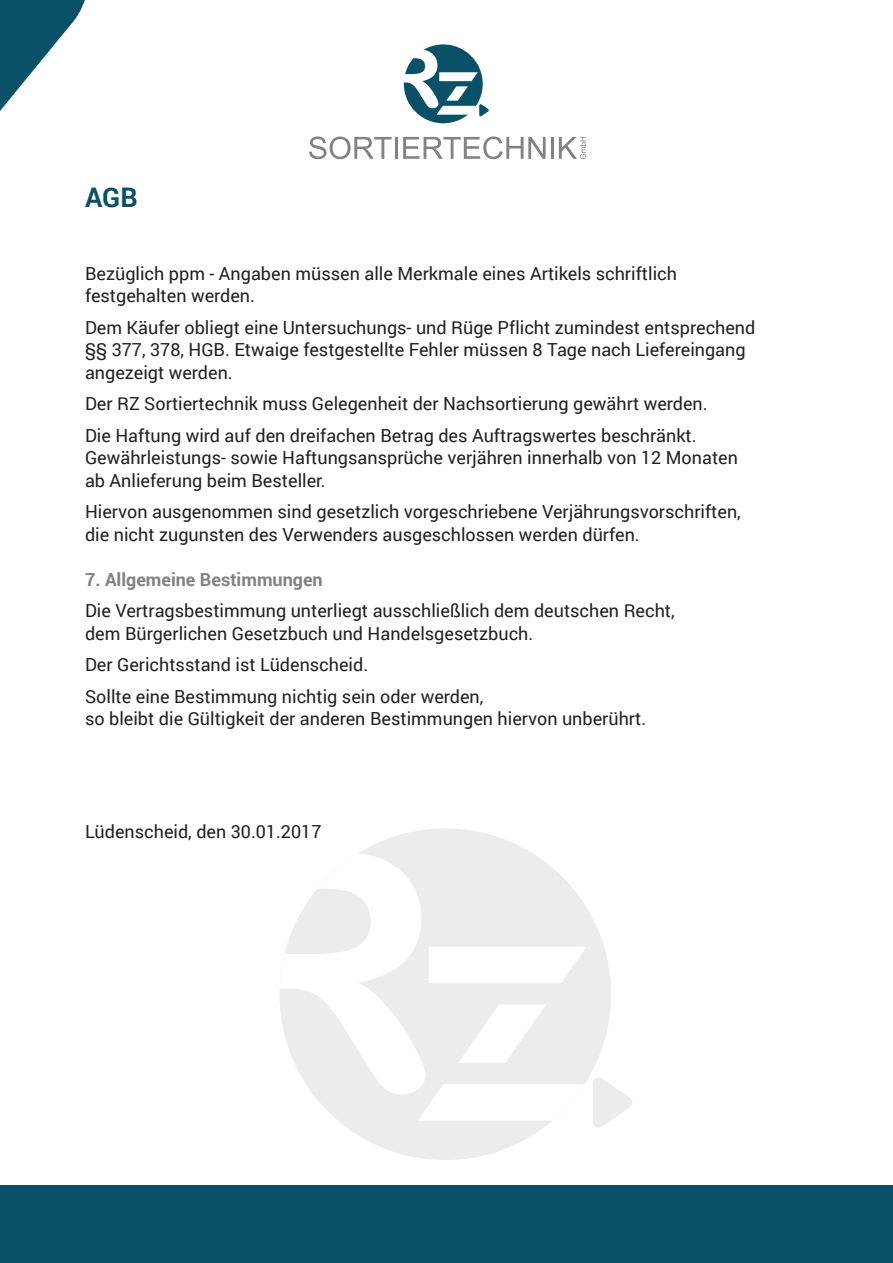
<style>
.page{position:relative;width:893px;height:1263px;background:#fff}
.page>*{position:absolute;margin:0;border:0;box-sizing:border-box;transform-origin:0 0}
.t1{font:700 27px "Roboto";color:#095169}
.t2{font:18px/22.5px "Roboto";color:#231f20}
.t3{font:700 18px "Roboto";color:#808285}
</style>
<div class="page">
<div style="left:0;top:1185px;width:893px;height:78px;background:#095169"></div>
<svg style="left:403px;top:43px;width:81px;height:81px"></svg>
<div style="left:402px;top:43px;width:83px;height:82px;border:2px solid #fff;border-radius:50%"></div>
<svg style="left:309px;top:137px;width:83px;height:22px"></svg>
<hr style="left:395px;top:137px;width:3px;height:22px;background:#808285">
<svg style="left:403px;top:137px;width:143px;height:22px"></svg>
<hr style="left:551px;top:137px;width:3px;height:22px;background:#808285">
<svg style="left:559px;top:137px;width:27px;height:22px"></svg>
<svg style="left:403px;top:50px;width:86px;height:67px"></svg>
<svg style="left:0;top:0;width:85px;height:111px"></svg>
<div style="left:279px;top:828px;width:332px;height:332px;background:#ececee;border-radius:50%"></div>
<svg style="left:593px;top:1077px;width:39px;height:51px"></svg>
<svg style="left:280px;top:853px;width:306px;height:268px"></svg>
<h1 class="t1" style="left:85px;top:178px;width:54px">AGB</h1>
<p class="t2" style="left:85px;top:261px;width:593px">Bezüglich ppm - Angaben müssen alle Merkmale eines Artikels schriftlich festgehalten werden.</p>
<p class="t2" style="left:85px;top:315px;width:672px">Dem Käufer obliegt eine Untersuchungs- und Rüge Pflicht zumindest entsprechend §§ 377, 378, HGB. Etwaige festgestellte Fehler müssen 8 Tage nach Liefereingang angezeigt werden.</p>
<p class="t2" style="left:85px;top:387px;width:624px;line-height:31.5px">Der RZ Sortiertechnik muss Gelegenheit der Nachsortierung gewährt werden.<br>Die Haftung wird auf den dreifachen Betrag des Auftragswertes beschränkt.</p>
<p class="t2" style="left:85px;top:446px;width:654px">Gewährleistungs- sowie Haftungsansprüche verjähren innerhalb von 12 Monaten ab Anlieferung beim Besteller.</p>
<p class="t2" style="left:85px;top:500px;width:657px">Hiervon ausgenommen sind gesetzlich vorgeschriebene Verjährungsvorschriften, die nicht zugunsten des Verwenders ausgeschlossen werden dürfen.</p>
<p class="t3" style="left:85px;top:566px;width:239px">7. Allgemeine Bestimmungen</p>
<p class="t2" style="left:85px;top:599px;width:591px">Die Vertragsbestimmung unterliegt ausschließlich dem deutschen Recht, dem Bürgerlichen Gesetzbuch und Handelsgesetzbuch.</p>
<p class="t2" style="left:85px;top:648px;width:400px;line-height:31.5px">Der Gerichtsstand ist Lüdenscheid.<br>Sollte eine Bestimmung nichtig sein oder werden,</p>
<p class="t2" style="left:85px;top:707px;width:563px">so bleibt die Gültigkeit der anderen Bestimmungen hiervon unberührt.</p>
<p class="t2" style="left:85px;top:819px;width:238px">Lüdenscheid, den 30.01.2017</p>
</div>
